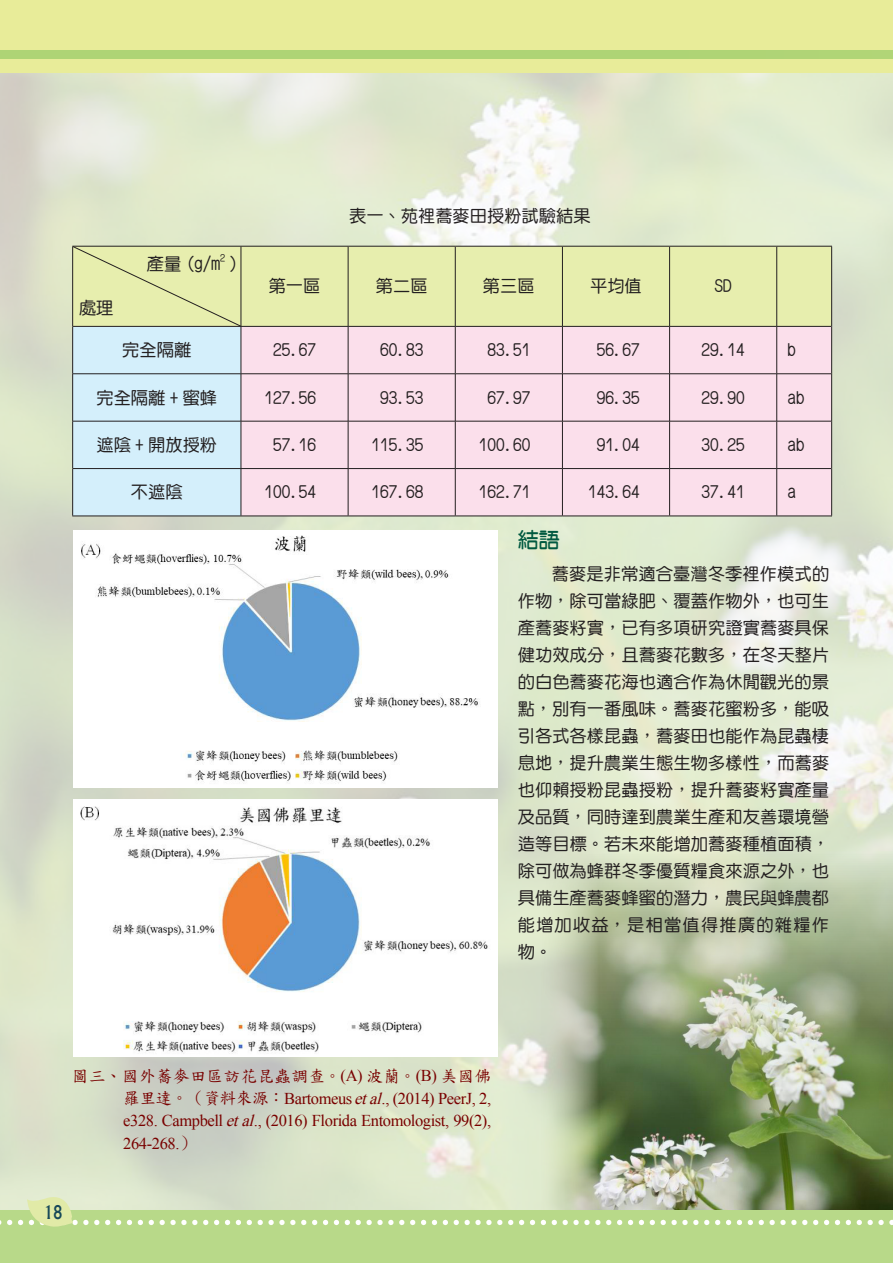
<style>
.page{position:relative;width:893px;height:1263px;background:#fff}
.page>*{position:absolute;margin:0;border:0;box-sizing:border-box;transform-origin:0 0}
.t1{font:21px "DF Yuan Bd HK BF";color:#005940}
.t2{font:500 18px "Albertus";color:#174859;scale:.9 1}
.t3{font:17.25px/27px "DF Yuan Md HK BF";color:#231f20;text-align:justify}
.t4{font:16.5px/22.6px "Times New Roman";letter-spacing:-.025em;color:#790100;text-align:justify}
.t5{font:10.05px "DF Yuan Md HK BF";color:#231f20}
.s1{font-family:"DF Kai Shu SB Estd BF"}
.s2{font-style:italic}
</style>
<div class="page">
<img style="left:535px;top:828px;width:358px;height:364px">
<div style="left:0;top:1210px;width:893px;height:53px;background:#b8d989"></div>
<div style="left:0;top:0;width:893px;height:72px;background:#e8ec99"></div>
<div style="left:0;top:50px;width:893px;height:8px;background:#aed475"></div>
<img style="left:80px;top:535px;width:401px;height:249px">
<img style="left:80px;top:806px;width:410px;height:248px">
<div style="left:242px;top:247px;width:589px;height:79px;background:#e7eeae"></div>
<div style="left:242px;top:327px;width:589px;height:189px;background:#fbdfeb"></div>
<hr style="left:241px;top:247px;width:1px;height:79px;background:#231f20">
<hr style="left:348px;top:247px;width:1px;height:79px;background:#231f20">
<hr style="left:455px;top:247px;width:1px;height:79px;background:#231f20">
<hr style="left:562px;top:247px;width:1px;height:79px;background:#231f20">
<hr style="left:669px;top:247px;width:1px;height:79px;background:#231f20">
<hr style="left:776px;top:247px;width:1px;height:79px;background:#231f20">
<hr style="left:241px;top:326px;width:107px;height:1px;background:#231f20">
<hr style="left:241px;top:327px;width:1px;height:47px;background:#231f20">
<hr style="left:348px;top:326px;width:107px;height:1px;background:#231f20">
<hr style="left:348px;top:327px;width:1px;height:47px;background:#231f20">
<hr style="left:455px;top:326px;width:107px;height:1px;background:#231f20">
<hr style="left:455px;top:327px;width:1px;height:47px;background:#231f20">
<hr style="left:562px;top:326px;width:108px;height:1px;background:#231f20">
<hr style="left:562px;top:327px;width:1px;height:47px;background:#231f20">
<hr style="left:670px;top:326px;width:107px;height:1px;background:#231f20">
<hr style="left:669px;top:327px;width:1px;height:47px;background:#231f20">
<hr style="left:777px;top:326px;width:54px;height:1px;background:#231f20">
<hr style="left:776px;top:327px;width:1px;height:47px;background:#231f20">
<hr style="left:241px;top:373px;width:107px;height:1px;background:#231f20">
<hr style="left:241px;top:374px;width:1px;height:47px;background:#231f20">
<hr style="left:348px;top:373px;width:107px;height:1px;background:#231f20">
<hr style="left:348px;top:374px;width:1px;height:47px;background:#231f20">
<hr style="left:455px;top:373px;width:107px;height:1px;background:#231f20">
<hr style="left:455px;top:374px;width:1px;height:47px;background:#231f20">
<hr style="left:562px;top:373px;width:108px;height:1px;background:#231f20">
<hr style="left:562px;top:374px;width:1px;height:47px;background:#231f20">
<hr style="left:670px;top:373px;width:107px;height:1px;background:#231f20">
<hr style="left:669px;top:374px;width:1px;height:47px;background:#231f20">
<hr style="left:777px;top:373px;width:54px;height:1px;background:#231f20">
<hr style="left:776px;top:374px;width:1px;height:47px;background:#231f20">
<hr style="left:241px;top:421px;width:107px;height:1px;background:#231f20">
<hr style="left:241px;top:421px;width:1px;height:47px;background:#231f20">
<hr style="left:348px;top:421px;width:107px;height:1px;background:#231f20">
<hr style="left:348px;top:421px;width:1px;height:47px;background:#231f20">
<hr style="left:455px;top:421px;width:107px;height:1px;background:#231f20">
<hr style="left:455px;top:421px;width:1px;height:47px;background:#231f20">
<hr style="left:562px;top:421px;width:108px;height:1px;background:#231f20">
<hr style="left:562px;top:421px;width:1px;height:47px;background:#231f20">
<hr style="left:670px;top:421px;width:107px;height:1px;background:#231f20">
<hr style="left:669px;top:421px;width:1px;height:47px;background:#231f20">
<hr style="left:777px;top:421px;width:54px;height:1px;background:#231f20">
<hr style="left:776px;top:421px;width:1px;height:47px;background:#231f20">
<hr style="left:241px;top:468px;width:107px;height:1px;background:#231f20">
<hr style="left:241px;top:469px;width:1px;height:47px;background:#231f20">
<hr style="left:348px;top:468px;width:107px;height:1px;background:#231f20">
<hr style="left:348px;top:469px;width:1px;height:47px;background:#231f20">
<hr style="left:455px;top:468px;width:107px;height:1px;background:#231f20">
<hr style="left:455px;top:469px;width:1px;height:47px;background:#231f20">
<hr style="left:562px;top:468px;width:108px;height:1px;background:#231f20">
<hr style="left:562px;top:469px;width:1px;height:47px;background:#231f20">
<hr style="left:670px;top:468px;width:107px;height:1px;background:#231f20">
<hr style="left:669px;top:469px;width:1px;height:47px;background:#231f20">
<hr style="left:777px;top:468px;width:54px;height:1px;background:#231f20">
<hr style="left:776px;top:469px;width:1px;height:47px;background:#231f20">
<hr style="left:72px;top:246px;width:169px;height:1px;background:#231f20">
<hr style="left:72px;top:247px;width:1px;height:79px;background:#231f20">
<hr style="left:241px;top:246px;width:107px;height:1px;background:#231f20">
<hr style="left:348px;top:246px;width:107px;height:1px;background:#231f20">
<hr style="left:455px;top:246px;width:107px;height:1px;background:#231f20">
<hr style="left:562px;top:246px;width:108px;height:1px;background:#231f20">
<hr style="left:670px;top:246px;width:107px;height:1px;background:#231f20">
<hr style="left:777px;top:246px;width:55px;height:1px;background:#231f20">
<hr style="left:831px;top:247px;width:1px;height:79px;background:#231f20">
<hr style="left:72px;top:326px;width:1px;height:48px;background:#231f20">
<hr style="left:831px;top:326px;width:1px;height:48px;background:#231f20">
<hr style="left:72px;top:374px;width:1px;height:47px;background:#231f20">
<hr style="left:831px;top:374px;width:1px;height:47px;background:#231f20">
<hr style="left:72px;top:421px;width:1px;height:47px;background:#231f20">
<hr style="left:831px;top:421px;width:1px;height:47px;background:#231f20">
<hr style="left:72px;top:468px;width:1px;height:48px;background:#231f20">
<hr style="left:831px;top:468px;width:1px;height:48px;background:#231f20">
<hr style="left:72px;top:516px;width:169px;height:1px;background:#231f20">
<hr style="left:241px;top:516px;width:107px;height:1px;background:#231f20">
<hr style="left:348px;top:516px;width:107px;height:1px;background:#231f20">
<hr style="left:455px;top:516px;width:107px;height:1px;background:#231f20">
<hr style="left:562px;top:516px;width:108px;height:1px;background:#231f20">
<hr style="left:670px;top:516px;width:107px;height:1px;background:#231f20">
<hr style="left:777px;top:516px;width:55px;height:1px;background:#231f20">
<svg style="left:73px;top:247px;width:168px;height:269px;background:#d4e9df"></svg>
<svg style="left:0;top:1192px;width:893px;height:35px"></svg>
<p class="t3" style="left:79px;top:295px;width:36px">處理</p>
<p class="t3" style="left:147px;top:250px;width:75px">產量 (g/m</p>
<p class="t5" style="left:220px;top:253px;width:7px">2</p>
<p class="t3" style="left:230px;top:250px;width:10px">)</p>
<p class="t3" style="left:349px;top:202px;width:243px">表一、苑裡蕎麥田授粉試驗結果</p>
<p class="t3" style="left:269px;top:273px;width:53px">第一區</p>
<p class="t3" style="left:376px;top:273px;width:53px">第二區</p>
<p class="t3" style="left:483px;top:273px;width:53px">第三區</p>
<p class="t3" style="left:590px;top:273px;width:53px">平均值</p>
<p class="t3" style="left:714px;top:273px;width:19px">SD</p>
<p class="t3" style="left:122px;top:337px;width:70px">完全隔離</p>
<p class="t3" style="left:273px;top:337px;width:45px">25.67</p>
<p class="t3" style="left:380px;top:337px;width:45px">60.83</p>
<p class="t3" style="left:487px;top:337px;width:45px">83.51</p>
<p class="t3" style="left:597px;top:337px;width:45px">56.67</p>
<p class="t3" style="left:702px;top:337px;width:45px">29.14</p>
<p class="t3" style="left:787px;top:337px;width:10px">b</p>
<p class="t3" style="left:96px;top:384px;width:122px">完全隔離 + 蜜蜂</p>
<p class="t3" style="left:264px;top:384px;width:53px">127.56</p>
<p class="t3" style="left:380px;top:384px;width:45px">93.53</p>
<p class="t3" style="left:487px;top:384px;width:45px">67.97</p>
<p class="t3" style="left:597px;top:384px;width:45px">96.35</p>
<p class="t3" style="left:702px;top:384px;width:45px">29.90</p>
<p class="t3" style="left:787px;top:384px;width:19px">ab</p>
<p class="t3" style="left:96px;top:431px;width:122px">遮陰 + 開放授粉</p>
<p class="t3" style="left:273px;top:431px;width:45px">57.16</p>
<p class="t3" style="left:372px;top:431px;width:53px">115.35</p>
<p class="t3" style="left:479px;top:431px;width:53px">100.60</p>
<p class="t3" style="left:597px;top:431px;width:45px">91.04</p>
<p class="t3" style="left:702px;top:431px;width:45px">30.25</p>
<p class="t3" style="left:787px;top:431px;width:19px">ab</p>
<p class="t3" style="left:131px;top:479px;width:53px">不遮陰</p>
<p class="t3" style="left:264px;top:479px;width:53px">100.54</p>
<p class="t3" style="left:372px;top:479px;width:53px">167.68</p>
<p class="t3" style="left:479px;top:479px;width:53px">162.71</p>
<p class="t3" style="left:588px;top:479px;width:53px">143.64</p>
<p class="t3" style="left:702px;top:479px;width:45px">37.41</p>
<p class="t3" style="left:787px;top:479px;width:10px">a</p>
<p class="t1" style="left:518px;top:529px;width:43px">結語</p>
<p class="t3" style="left:518px;top:560px;width:313px;text-indent:34px">蕎麥是非常適合臺灣冬季裡作模式的作物，除可當綠肥、覆蓋作物外，也可生產蕎麥籽實，已有多項研究證實蕎麥具保健功效成分，且蕎麥花數多，在冬天整片的白色蕎麥花海也適合作為休閒觀光的景點，別有一番風味。蕎麥花蜜粉多，能吸引各式各樣昆蟲，蕎麥田也能作為昆蟲棲息地，提升農業生態生物多樣性，而蕎麥也仰賴授粉昆蟲授粉，提升蕎麥籽實產量及品質，同時達到農業生產和友善環境營造等目標。若未來能增加蕎麥種植面積，除可做為蜂群冬季優質糧食來源之外，也具備生產蕎麥蜂蜜的潛力，農民與蜂農都能增加收益，是相當值得推廣的雜糧作物。</p>
<p class="t4" style="left:123px;top:1063px;width:369px;text-indent:-51px"><span class="s1">圖三、國外蕎麥田區訪花昆蟲調查。</span>(A) <span class="s1">波蘭。</span>(B) <span class="s1">美國佛羅里達。（資料來源：</span>Bartomeus <span class="s2">etal</span>., (2014) PeerJ, 2, e328. Campbell <span class="s2">etal</span>., (2016) Florida Entomologist, 99(2), 264-268.<span class="s1">）</span></p>
<p class="t2" style="left:44px;top:1201px;width:23px">18</p>
</div>
